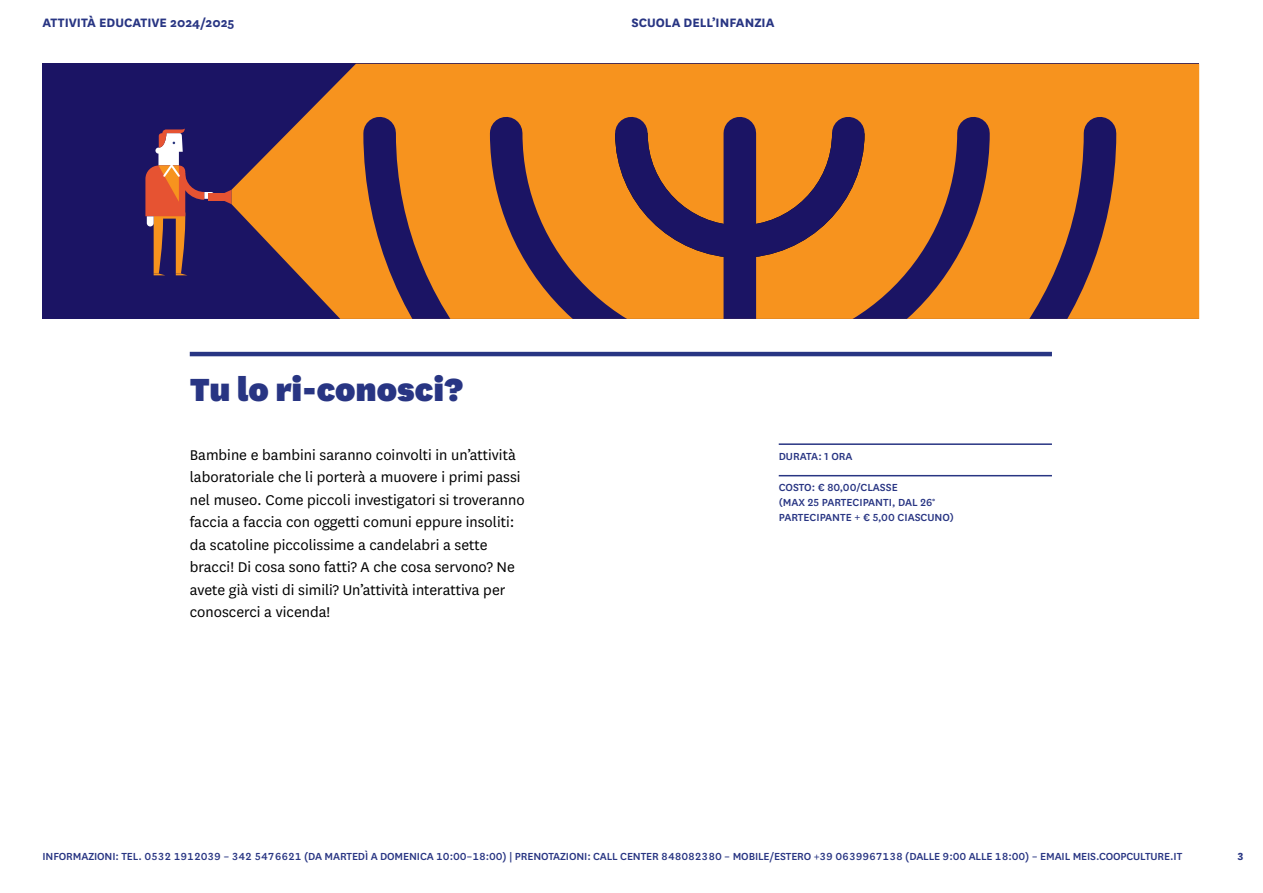
<style>
.page{position:relative;width:1263px;height:893px;background:#fff}
.page>*{position:absolute;margin:0;border:0;box-sizing:border-box;transform-origin:0 0}
.t1{font:900 37.5px "National";color:#283583}
.t2{font:16.5px/22.5px "National";color:#000}
.t3{font:700 14.25px "National";color:#283583}
.t4{font:500 12px/15px "National";letter-spacing:-.01em;color:#283583}
.t5{font:700 12px "National";color:#283583}
</style>
<div class="page">
<hr style="left:190px;top:352px;width:862px;height:4px;background:#283583">
<hr style="left:779px;top:443px;width:273px;height:2px;background:#283583">
<hr style="left:779px;top:475px;width:273px;height:1px;background:#283583">
<div style="left:43px;top:64px;width:1156px;height:255px;background:#1b1464"></div>
<div style="left:208px;top:193px;width:21px;height:8px;background:#e65332"></div>
<svg style="left:224px;top:190px;width:8px;height:14px"></svg>
<svg style="left:145px;top:128px;width:69px;height:147px"></svg>
<svg style="left:232px;top:64px;width:967px;height:255px;fill:#f7931e"></svg>
<svg style="left:347px;top:101px;width:785px;height:218px"></svg>
<div style="left:723px;top:133px;width:33px;height:186px;background:#1b1464"></div>
<p class="t3" style="left:43px;top:12px;width:194px">ATTIVITÀ EDUCATIVE 2024/2025</p>
<p class="t3" style="left:631px;top:12px;width:145px">SCUOLA DELL’INFANZIA</p>
<h1 class="t1" style="left:190px;top:364px;width:275px">Tu lo ri-conosci?</h1>
<p class="t2" style="left:190px;top:443px;width:336px">Bambine e bambini saranno coinvolti in un’attività laboratoriale che li porterà a muovere i primi passi nel museo. Come piccoli investigatori si troveranno faccia a faccia con oggetti comuni eppure insoliti: da scatoline piccolissime a candelabri a sette bracci! Di cosa sono fatti? A che cosa servono? Ne avete già visti di simili? Un’attività interattiva per conoscerci a vicenda!</p>
<p class="t4" style="left:779px;top:448px;width:75px">DURATA: 1 ORA</p>
<p class="t4" style="left:779px;top:479px;width:177px">COSTO: € 80,00/CLASSE<br>(MAX 25 PARTECIPANTI, DAL 26°<br>PARTECIPANTE + € 5,00 CIASCUNO)</p>
<p class="t4" style="left:43px;top:848px;width:1141px">INFORMAZIONI: TEL. 0532 1912039 – 342 5476621 (DA MARTEDÌ A DOMENICA 10:00–18:00) | PRENOTAZIONI: CALL CENTER 848082380 – MOBILE/ESTERO +39 0639967138 (DALLE 9:00 ALLE 18:00) – EMAIL MEIS.COOPCULTURE.IT</p>
<p class="t5" style="left:1237px;top:847px;width:8px">3</p>
</div>
